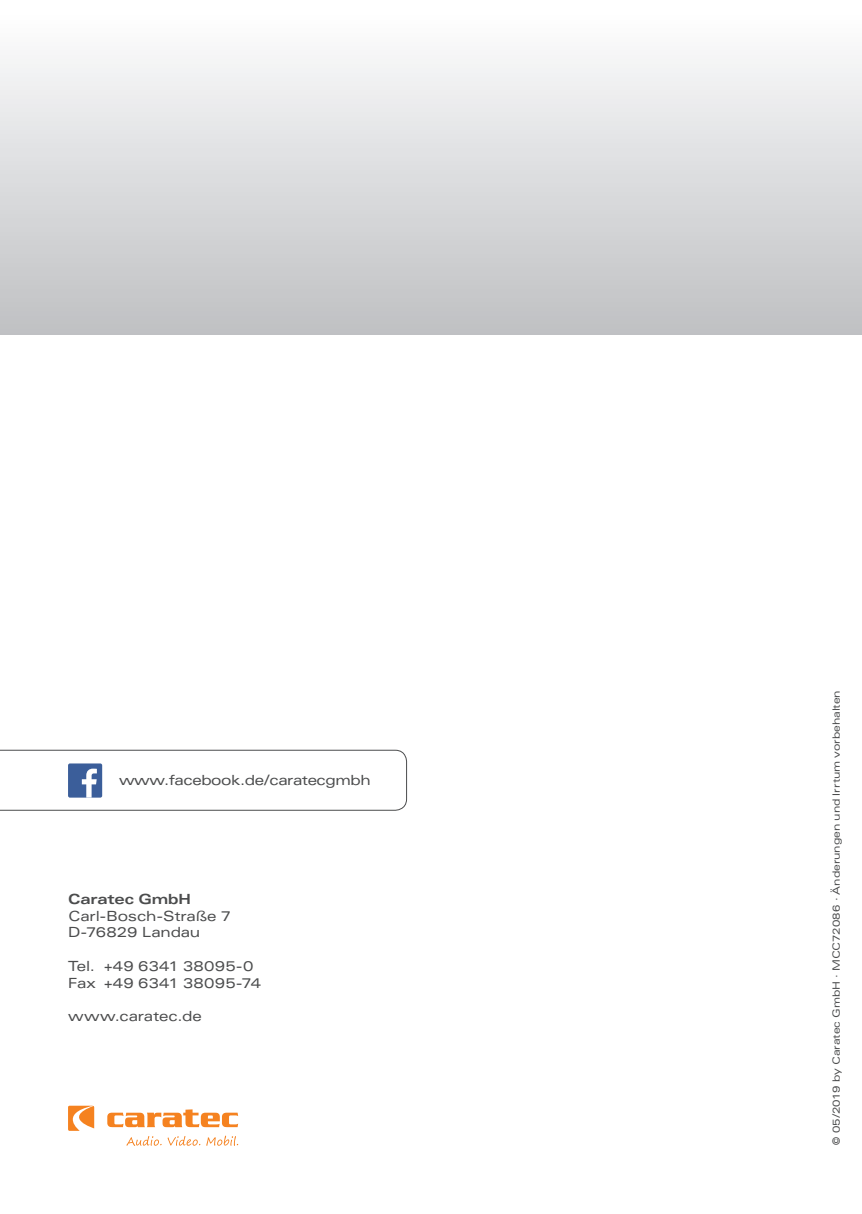
<style>
.page{position:relative;width:862px;height:1214px;background:#fff}
.page>*{position:absolute;margin:0;border:0;box-sizing:border-box;transform-origin:0 0}
.t1{font:expanded 14px/16.8px "Univers LT Pro";letter-spacing:-.01em;color:#4b4c4d}
.t2{font:expanded 14px/16.8px "Univers LT Pro";letter-spacing:.01em;color:#4b4c4d}
.t3{font:expanded 14px "Univers LT Pro";letter-spacing:-.03em;color:#4b4c4d}
.t4{font:700 expanded 14px "Univers LT Pro";letter-spacing:-.015em;color:#4b4c4d}
.t5{font:expanded 10px "Univers LT Pro";letter-spacing:-.005em;color:#4b4c4d}
</style>
<div class="page">
<div style="left:0;top:0;width:862px;height:334px;background:linear-gradient(to bottom,#fff,#bfc0c3)"></div>
<svg style="left:68px;top:1105px;width:26px;height:25px"></svg>
<svg style="left:107px;top:1109px;width:131px;height:17px"></svg>
<svg style="left:126px;top:1136px;width:36px;height:9px"></svg>
<svg style="left:168px;top:1136px;width:32px;height:9px"></svg>
<svg style="left:206px;top:1135px;width:32px;height:10px"></svg>
<svg style="left:0;top:749px;width:407px;height:61px"></svg>
<h1 class="t3" style="left:119px;top:771px;width:253px">www.facebook.de/caratecgmbh</h1>
<h1 class="t4" style="left:68px;top:890px;width:124px">Caratec GmbH</h1>
<h1 class="t1" style="left:68px;top:906px;width:165px">Carl-Bosch-Straße 7<br>D-76829 Landau</h1>
<h1 class="t2" style="left:68px;top:957px;width:194px">Tel. +49 6341 38095-0<br>Fax +49 6341 38095-74</h1>
<h1 class="t1" style="left:68px;top:1007px;width:135px">www.caratec.de</h1>
<p class="t5" style="left:830px;top:1144px;width:456px;rotate:-90deg">© 05/2019 by Caratec GmbH · MCC72086 · Änderungen und Irrtum vorbehalten</p>
</div>
